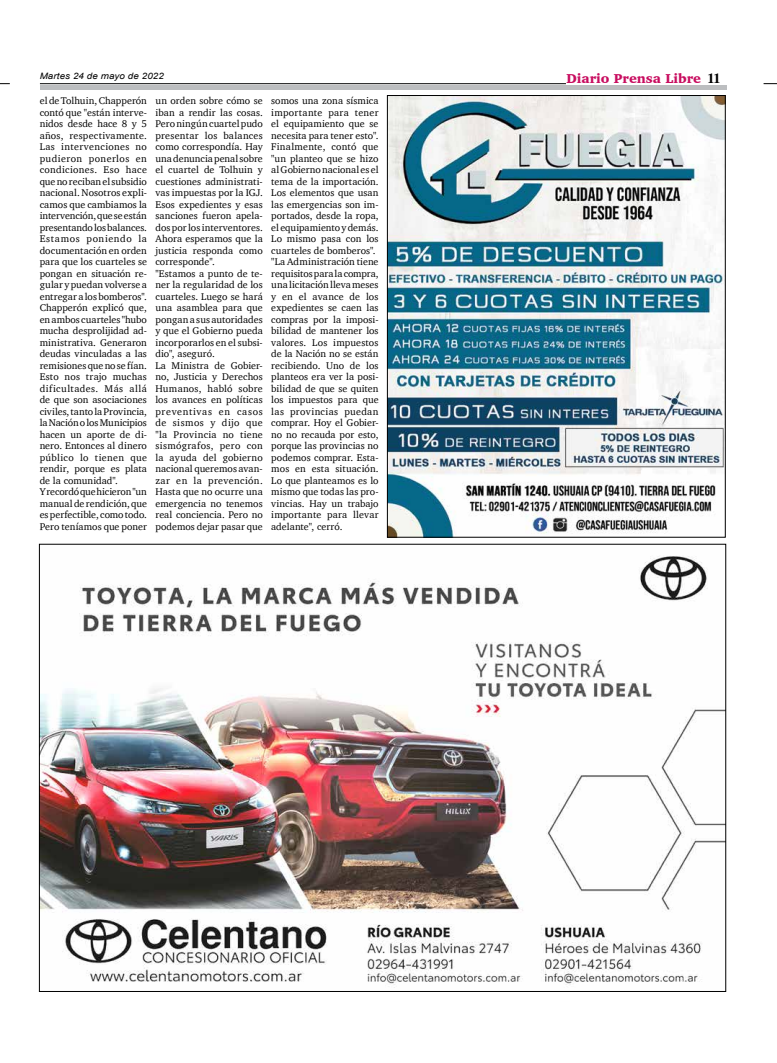
<style>
.page{position:relative;width:777px;height:1063px;background:#fff}
.page>*{position:absolute;margin:0;border:0;box-sizing:border-box;transform-origin:0 0}
.t1{font:900 13.2px "Charter";color:#c80c5f}
.t2{font:10px/11.5px "Charter";letter-spacing:.005em;color:#000}
.t3{font:italic 8.8px "Arial";letter-spacing:.01em;color:#000;scale:1.11 1}
.s1{font-family:"Times";font-weight:700;font-size:14px;color:#000}
</style>
<div class="page">
<hr style="left:40px;top:83px;width:526px;height:1px;background:#000">
<hr style="left:40px;top:85px;width:686px;height:4px;background:#bcbec0">
<svg style="left:763px;top:83px;width:14px;height:1px"></svg>
<img style="left:41px;top:556px;width:683px;height:432px">
<img style="left:389px;top:97px;width:334px;height:439px">
<div style="left:387px;top:95px;width:338px;height:443px;border:1px solid #000"></div>
<p class="t3" style="left:40px;top:70px;width:113px">Martes 24 de mayo de 2022</p>
<h1 class="t1" style="left:566px;top:71px;width:156px">Diario Prensa Libre <span class="s1">11</span></h1>
<p class="t2" style="left:40px;top:95px;width:109px">el de Tolhuin, Chapperón contó que "están interve&shy;nidos desde hace 8 y 5 años, respectivamente.<br>Las intervenciones no pudieron ponerlos en condiciones. Eso hace que no reciban el subsidio nacional. Nosotros expli&shy;camos que cambiamos la intervención, que se están presentando los balances.<br>Estamos poniendo la documentación en orden para que los cuarteles se pongan en situación re&shy;gular y puedan volverse a entregar a los bomberos".<br>Chapperón explicó que, en ambos cuarteles "hubo mucha desprolijidad ad&shy;ministrativa. Generaron deudas vinculadas a las remisiones que no se fían.<br>Esto nos trajo muchas dificultades. Más allá de que son asociaciones civiles, tanto la Provincia, la Nación o los Municipios hacen un aporte de di&shy;nero. Entonces al dinero público lo tienen que rendir, porque es plata de la comunidad".<br>Y recordó que hicieron "un manual de rendición, que es perfectible, como todo.<br>Pero teníamos que poner</p>
<p class="t2" style="left:155px;top:95px;width:109px">un orden sobre cómo se iban a rendir las cosas.<br>Pero ningún cuartel pudo presentar los balances como correspondía. Hay una denuncia penal sobre el cuartel de Tolhuin y cuestiones administrati&shy;vas impuestas por la IGJ.<br>Esos expedientes y esas sanciones fueron apela&shy;dos por los interventores.<br>Ahora esperamos que la justicia responda como corresponde".<br>"Estamos a punto de te&shy;ner la regularidad de los cuarteles. Luego se hará una asamblea para que pongan a sus autoridades y que el Gobierno pueda incorporarlos en el subsi&shy;dio", aseguró.<br>La Ministra de Gobier&shy;no, Justicia y Derechos<br>Humanos, habló sobre los avances en políticas preventivas en casos de sismos y dijo que "la Provincia no tiene sismógrafos, pero con la ayuda del gobierno nacional queremos avan&shy;zar en la prevención.<br>Hasta que no ocurre una emergencia no tenemos real conciencia. Pero no podemos dejar pasar que</p>
<p class="t2" style="left:271px;top:95px;width:109px">somos una zona sísmica importante para tener el equipamiento que se necesita para tener esto".<br>Finalmente, contó que "un planteo que se hizo al Gobierno nacional es el tema de la importación.<br>Los elementos que usan las emergencias son im&shy;portados, desde la ropa, el equipamiento y demás.<br>Lo mismo pasa con los cuarteles de bomberos". "La Administración tiene requisitos para la compra, una licitación lleva meses y en el avance de los expedientes se caen las compras por la imposi&shy;bilidad de mantener los valores. Los impuestos de la Nación no se están recibiendo. Uno de los planteos era ver la posi&shy;bilidad de que se quiten los impuestos para que las provincias puedan comprar. Hoy el Gobier&shy;no no recauda por esto, porque las provincias no podemos comprar. Esta&shy;mos en esta situación.<br>Lo que planteamos es lo mismo que todas las pro&shy;vincias. Hay un trabajo importante para llevar adelante", cerró.</p>
</div>
